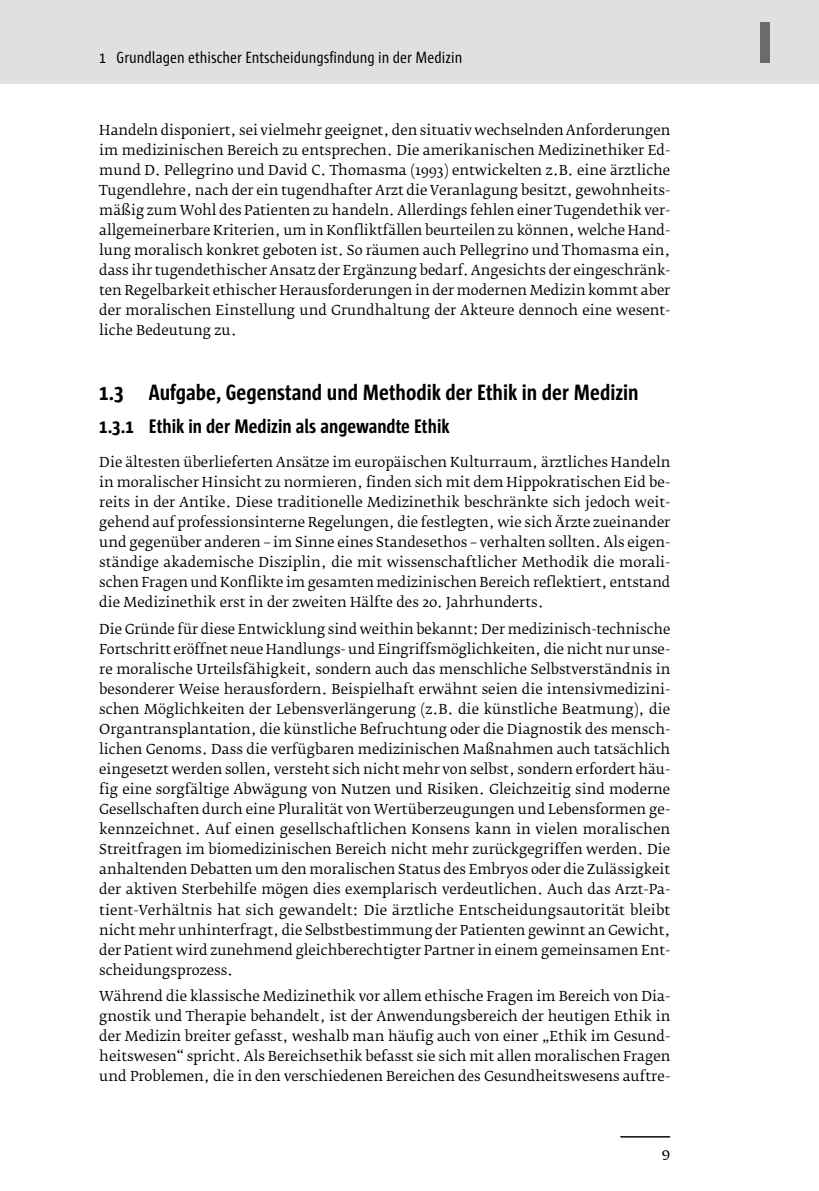
<style>
.page{position:relative;width:819px;height:1191px;background:#fff}
.page>*{position:absolute;margin:0;border:0;box-sizing:border-box;transform-origin:0 0}
.t1{font:800 59.5px "Sun Cd";color:#6b6b6b}
.t2{font:700 22.75px "Sun Cd";color:#000}
.t3{font:700 20.12px "Sun Cd";color:#000}
.t4{font:16.62px "Sun Cd";color:#000}
.t5{font:15.75px "Fedra Serif B Pro";color:#000}
.t6{font:13.65px/20.1px "Fedra Serif B Pro";color:#000;text-align:justify}
</style>
<div class="page">
<div style="left:0;top:0;width:819px;height:84px;background:#e0e0e0"></div>
<hr style="left:620px;top:1136px;width:50px;height:1px;background:#000">
<p class="t4" style="left:99px;top:51px;width:364px">1 Grundlagen ethischer Entscheidungs findung in der Medizin</p>
<p class="t6" style="left:99px;top:121px;width:572px">Handeln disponiert, sei vielmehr geeignet, den situativ wechselnden Anforderungen im medizinischen Bereich zu entsprechen. Die amerikanischen Medizinethiker Ed&shy;mund D. Pellegrino und David C. Thomasma (1993) entwickelten z.B. eine ärztliche Tugendlehre, nach der ein tugendhafter Arzt die Veranlagung besitzt, gewohnheits&shy;mäßig zum Wohl des Patienten zu handeln. Allerdings fehlen einer Tugendethik ver&shy;allgemeinerbare Kriterien, um in Konfliktfällen beurteilen zu können, welche Hand&shy;lung moralisch konkret geboten ist. So räumen auch Pellegrino und Thomasma ein, dass ihr tugendethischer Ansatz der Ergänzung bedarf. Angesichts der eingeschränk&shy;ten Regelbarkeit ethischer Herausforderungen in der modernen Medizin kommt aber der moralischen Einstellung und Grundhaltung der Akteure dennoch eine wesent&shy;liche Bedeutung zu.</p>
<h2 class="t2" style="left:99px;top:383px;width:541px">1.3 Aufgabe, Gegenstand und Methodik der Ethik in der Medizin</h2>
<h3 class="t3" style="left:99px;top:418px;width:351px">1.3.1 Ethik in der Medizin als angewandte Ethik</h3>
<p class="t6" style="left:99px;top:452px;width:572px">Die ältesten überlieferten Ansätze im europäischen Kulturraum, ärztliches Handeln in moralischer Hinsicht zu normieren, finden sich mit dem Hippokratischen Eid be&shy;reits in der Antike. Diese traditionelle Medizinethik beschränkte sich jedoch weit&shy;gehend auf professionsinterne Regelungen, die festlegten, wie sich Ärzte zueinander und gegenüber anderen – im Sinne eines Standesethos – verhalten sollten. Als eigen&shy;ständige akademische Disziplin, die mit wissenschaftlicher Methodik die morali&shy;schen Fragen und Konflikte im gesamten medizinischen Bereich reflektiert, entstand die Medizinethik erst in der zweiten Hälfte des 20. Jahrhunderts.</p>
<p class="t6" style="left:99px;top:619px;width:572px">Die Gründe für diese Entwicklung sind weithin bekannt: Der medizinisch-technische Fortschritt eröffnet neue Handlungs- und Eingriffsmöglichkeiten, die nicht nur unse&shy;re moralische Urteilsfähigkeit, sondern auch das menschliche Selbstverständnis in besonderer Weise herausfordern. Beispielhaft erwähnt seien die intensivmedizini&shy;schen Möglichkeiten der Lebensverlängerung (z.B. die künstliche Beatmung), die Organtransplantation, die künstliche Befruchtung oder die Diagnostik des mensch&shy;lichen Genoms. Dass die verfügbaren medizinischen Maßnahmen auch tatsächlich eingesetzt werden sollen, versteht sich nicht mehr von selbst, sondern erfordert häu&shy;fig eine sorgfältige Abwägung von Nutzen und Risiken. Gleichzeitig sind moderne Gesellschaften durch eine Pluralität von Wertüberzeugungen und Lebensformen ge&shy;kennzeichnet. Auf einen gesellschaftlichen Konsens kann in vielen moralischen Streitfragen im biomedizinischen Bereich nicht mehr zurückgegriffen werden. Die anhaltenden Debatten um den moralischen Status des Embryos oder die Zulässigkeit der aktiven Sterbehilfe mögen dies exemplarisch verdeutlichen. Auch das Arzt-Pa&shy;tient-Verhältnis hat sich gewandelt: Die ärztliche Entscheidungsautorität bleibt nicht mehr unhinterfragt, die Selbstbestimmung der Patienten gewinnt an Gewicht, der Patient wird zunehmend gleichberechtigter Partner in einem gemeinsamen Ent&shy;scheidungsprozess.</p>
<p class="t6" style="left:99px;top:987px;width:572px">Während die klassische Medizinethik vor allem ethische Fragen im Bereich von Dia&shy;gnostik und Therapie behandelt, ist der Anwendungsbereich der heutigen Ethik in der Medizin breiter gefasst, weshalb man häufig auch von einer „Ethik im Gesund&shy;heitswesen“ spricht. Als Bereichsethik befasst sie sich mit allen moralischen Fragen und Problemen, die in den verschiedenen Bereichen des Gesundheitswesens auftre-</p>
<p class="t5" style="left:661px;top:1146px;width:10px">9</p>
<h1 class="t1" style="left:757px;top:21px;width:17px">I</h1>
</div>
